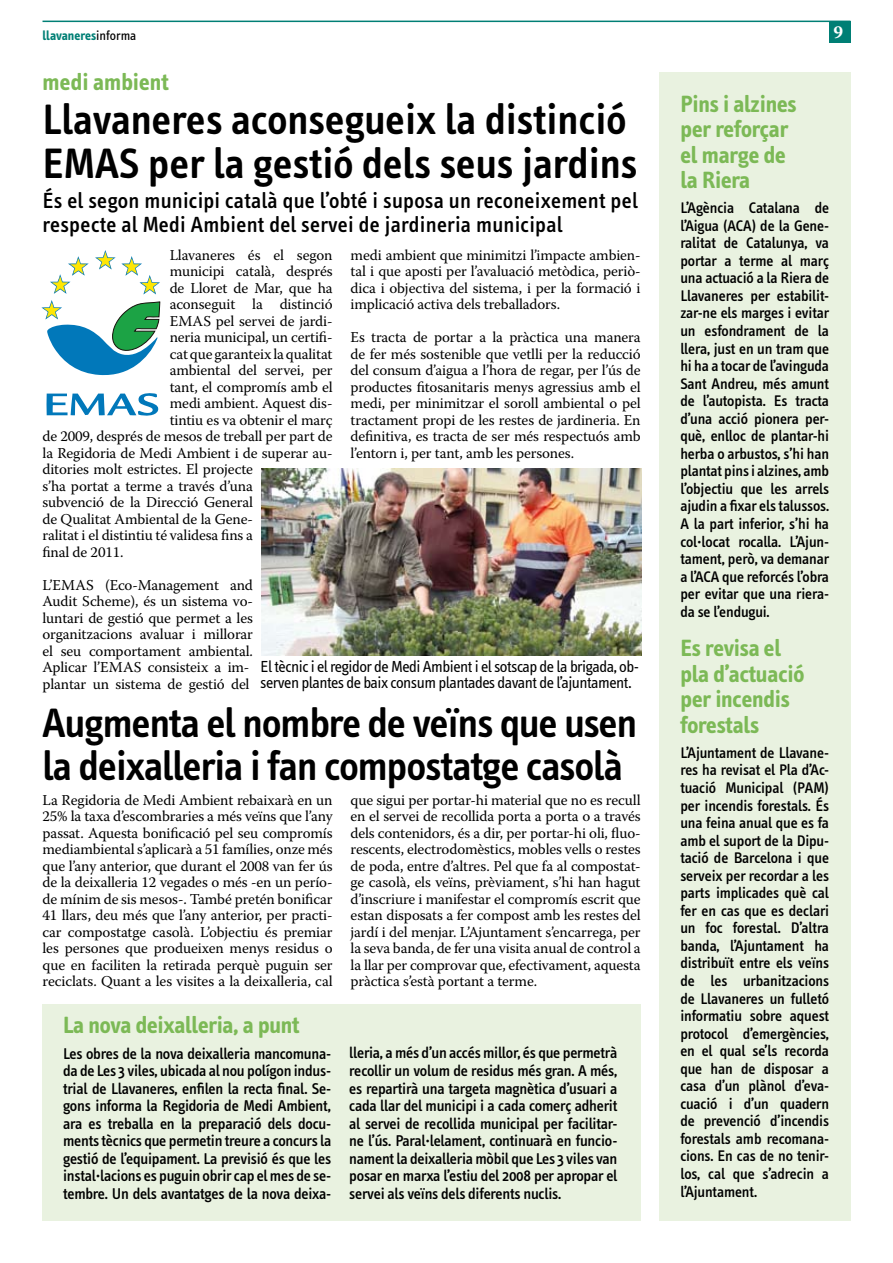
<style>
.page{position:relative;width:893px;height:1263px;background:#fff}
.page>*{position:absolute;margin:0;border:0;box-sizing:border-box;transform-origin:0 0}
.t1{font:600 43.5px/43.5px "Info Text";color:#000}
.t2{font:600 42px/43.5px "Info Text";letter-spacing:-.02em;color:#000}
.t3{font:700 24px/25.5px "Info Text";letter-spacing:-.01em;color:#7cb956}
.t4{font:500 22.5px/23.2px "Info Text";letter-spacing:.01em;color:#000}
.t5{font:700 18px "Warnock Pro";color:#fff}
.t6{font:16.5px/16.5px "Info Text";letter-spacing:-.03em;color:#000}
.t7{font:500 16.05px/17.5px "Info Text";letter-spacing:-.015em;color:#000;text-align:justify}
.t8{font:500 15.75px/17.5px "Info Text";letter-spacing:-.01em;color:#000;text-align:justify}
.t9{font:15px/16.5px "Warnock Pro";letter-spacing:-.01em;color:#000;text-align:justify}
.t10{font:700 13.5px "Info Text";color:#007f75}
.s1{font-weight:400;color:#000}
</style>
<div class="page">
<hr style="left:43px;top:21px;width:807px;height:1px;background:#007f75">
<div style="left:829px;top:22px;width:21px;height:21px;background:#007f75"></div>
<svg style="left:50px;top:256px;width:39px;height:38px"></svg>
<svg style="left:95px;top:250px;width:65px;height:44px"></svg>
<svg style="left:47px;top:393px;width:111px;height:23px"></svg>
<svg style="left:41px;top:300px;width:119px;height:76px"></svg>
<div style="left:659px;top:72px;width:191px;height:1149px;background:#e9f2e0"></div>
<div style="left:43px;top:1003px;width:598px;height:217px;background:#e9f2e0"></div>
<img style="left:261px;top:469px;width:380px;height:187px">
<p class="t10" style="left:43px;top:28px;width:95px">llavaneres<span class="s1">informa</span></p>
<p class="t5" style="left:833px;top:22px;width:11px">9</p>
<h3 class="t3" style="left:43px;top:69px;width:128px">medi ambient</h3>
<h1 class="t1" style="left:43px;top:98px;width:596px">Llavaneres aconsegueix la distinció<br>EMAS per la gestió dels seus jardins</h1>
<h3 class="t4" style="left:43px;top:189px;width:597px">És el segon municipi català que l’obté i suposa un reconeixement pel respecte al Medi Ambient del servei de jardineria municipal</h3>
<p class="t9" style="left:170px;top:246px;width:164px">Llavaneres és el segon</p>
<p class="t9" style="left:170px;top:263px;width:164px">municipi català, després</p>
<p class="t9" style="left:170px;top:279px;width:164px">de Lloret de Mar, que ha</p>
<p class="t9" style="left:170px;top:296px;width:164px">aconseguit la distinció</p>
<p class="t9" style="left:170px;top:312px;width:164px">EMAS pel servei de jardi-</p>
<p class="t9" style="left:170px;top:329px;width:164px">neria municipal, un certifi-</p>
<p class="t9" style="left:170px;top:345px;width:164px">cat que garanteix la qualitat</p>
<p class="t9" style="left:170px;top:362px;width:164px">ambiental del servei, per</p>
<p class="t9" style="left:170px;top:378px;width:164px">tant, el compromís amb el</p>
<p class="t9" style="left:170px;top:395px;width:164px">medi ambient. Aquest dis-</p>
<p class="t9" style="left:170px;top:411px;width:164px">tintiu es va obtenir el març</p>
<p class="t9" style="left:43px;top:428px;width:291px">de 2009, després de mesos de treball per part de</p>
<p class="t9" style="left:43px;top:444px;width:292px">la Regidoria de Medi Ambient i de superar au-</p>
<p class="t9" style="left:43px;top:461px;width:212px">ditories molt estrictes. El projecte</p>
<p class="t9" style="left:43px;top:477px;width:212px">s’ha portat a terme a través d’una</p>
<p class="t9" style="left:43px;top:494px;width:212px">subvenció de la Direcció General</p>
<p class="t9" style="left:43px;top:510px;width:212px">de Qualitat Ambiental de la Gene-</p>
<p class="t9" style="left:43px;top:527px;width:212px">ralitat i el distintiu té validesa fins a</p>
<p class="t9" style="left:43px;top:543px;width:83px">final de 2011.</p>
<p class="t9" style="left:43px;top:576px;width:212px;text-align:left">L’EMAS (Eco-Management and<br>Audit Scheme), és un sistema vo&shy;luntari de gestió que permet a les organitzacions avaluar i millorar el seu comportament ambiental.<br>Aplicar l’EMAS consisteix a im&shy;plantar un sistema de gestió del</p>
<p class="t9" style="left:351px;top:246px;width:292px">medi ambient que minimitzi l’impacte ambien&shy;tal i que aposti per l’avaluació metòdica, periò&shy;dica i objectiva del sistema, i per la formació i implicació activa dels treballadors.</p>
<p class="t9" style="left:351px;top:329px;width:292px">Es tracta de portar a la pràctica una manera de fer més sostenible que vetlli per la reducció del consum d’aigua a l’hora de regar, per l’ús de productes fitosanitaris menys agressius amb el medi, per minimitzar el soroll ambiental o pel tractament propi de les restes de jardineria. En definitiva, es tracta de ser més respectuós amb l’entorn i, per tant, amb les persones.</p>
<p class="t6" style="left:260px;top:658px;width:380px">El tècnic i el regidor de Medi Ambient i el sotscap de la brigada, ob&shy;serven plantes de baix consum plantades davant de l’ajuntament.</p>
<h2 class="t2" style="left:43px;top:701px;width:596px">Augmenta el nombre de veïns que usen la deixalleria i fan compostatge casolà</h2>
<p class="t9" style="left:43px;top:791px;width:292px">La Regidoria de Medi Ambient rebaixarà en un 25% la taxa d’escombraries a més veïns que l’any passat. Aquesta bonificació pel seu compromís mediambiental s’aplicarà a 51 famílies, onze més que l’any anterior, que durant el 2008 van fer ús de la deixalleria 12 vegades o més -en un perío&shy;de mínim de sis mesos-. També pretén bonificar 41 llars, deu més que l’any anterior, per practi&shy;car compostatge casolà. L’objectiu és premiar les persones que produeixen menys residus o que en faciliten la retirada perquè puguin ser reciclats. Quant a les visites a la deixalleria, cal</p>
<p class="t9" style="left:351px;top:791px;width:292px">que sigui per portar-hi material que no es recull en el servei de recollida porta a porta o a través dels contenidors, és a dir, per portar-hi oli, fluo&shy;rescents, electrodomèstics, mobles vells o restes de poda, entre d’altres. Pel que fa al compostat&shy;ge casolà, els veïns, prèviament, s’hi han hagut d’inscriure i manifestar el compromís escrit que estan disposats a fer compost amb les restes del jardí i del menjar. L’Ajuntament s’encarrega, per la seva banda, de fer una visita anual de control a la llar per comprovar que, efectivament, aquesta pràctica s’està portant a terme.</p>
<h3 class="t3" style="left:63px;top:1013px;width:238px">La nova deixalleria, a punt</h3>
<p class="t7" style="left:63px;top:1044px;width:270px">Les obres de la nova deixalleria mancomuna&shy;da de Les 3 viles, ubicada al nou polígon indus&shy;trial de Llavaneres, enfilen la recta final. Se&shy;gons informa la Regidoria de Medi Ambient, ara es treballa en la preparació dels docu&shy;ments tècnics que permetin treure a concurs la gestió de l’equipament. La previsió és que les instal·lacions es puguin obrir cap el mes de se&shy;tembre. Un dels avantatges de la nova deixa-</p>
<p class="t7" style="left:349px;top:1044px;width:270px">lleria, a més d’un accés millor, és que permetrà recollir un volum de residus més gran. A més, es repartirà una targeta magnètica d’usuari a cada llar del municipi i a cada comerç adherit al servei de recollida municipal per facilitar&shy;ne l’ús. Paral·lelament, continuarà en funcio&shy;nament la deixalleria mòbil que Les 3 viles van posar en marxa l’estiu del 2008 per apropar el servei als veïns dels diferents nuclis.</p>
<h3 class="t3" style="left:680px;top:91px;width:118px">Pins i alzines per reforçar el marge de la Riera</h3>
<p class="t8" style="left:680px;top:199px;width:150px">L’Agència Catalana de l’Aigua (ACA) de la Gene&shy;ralitat de Catalunya, va portar a terme al març una actuació a la Riera de Llavaneres per estabilit&shy;zar-ne els marges i evitar un esfondrament de la llera, just en un tram que hi ha a tocar de l’avinguda Sant Andreu, més amunt de l’autopista. Es tracta d’una acció pionera per&shy;què, enlloc de plantar-hi herba o arbustos, s’hi han plantat pins i alzines, amb l’objectiu que les arrels ajudin a fixar els talussos.<br>A la part inferior, s’hi ha col·locat rocalla. L’Ajun&shy;tament, però, va demanar a l’ACA que reforcés l’obra per evitar que una riera&shy;da se l’endugui.</p>
<h3 class="t3" style="left:680px;top:636px;width:125px">Es revisa el pla d’actuació per incendis forestals</h3>
<p class="t8" style="left:680px;top:744px;width:150px">L’Ajuntament de Llavane&shy;res ha revisat el Pla d’Ac&shy;tuació Municipal (PAM) per incendis forestals. És una feina anual que es fa amb el suport de la Dipu&shy;tació de Barcelona i que serveix per recordar a les parts implicades què cal fer en cas que es declari un foc forestal. D’altra banda, l’Ajuntament ha distribuït entre els veïns de les urbanitzacions de Llavaneres un fulletó informatiu sobre aquest protocol d’emergències, en el qual se’ls recorda que han de disposar a casa d’un plànol d’eva&shy;cuació i d’un quadern de prevenció d’incendis forestals amb recomana&shy;cions. En cas de no tenir&shy;los, cal que s’adrecin a l’Ajuntament.</p>
</div>
